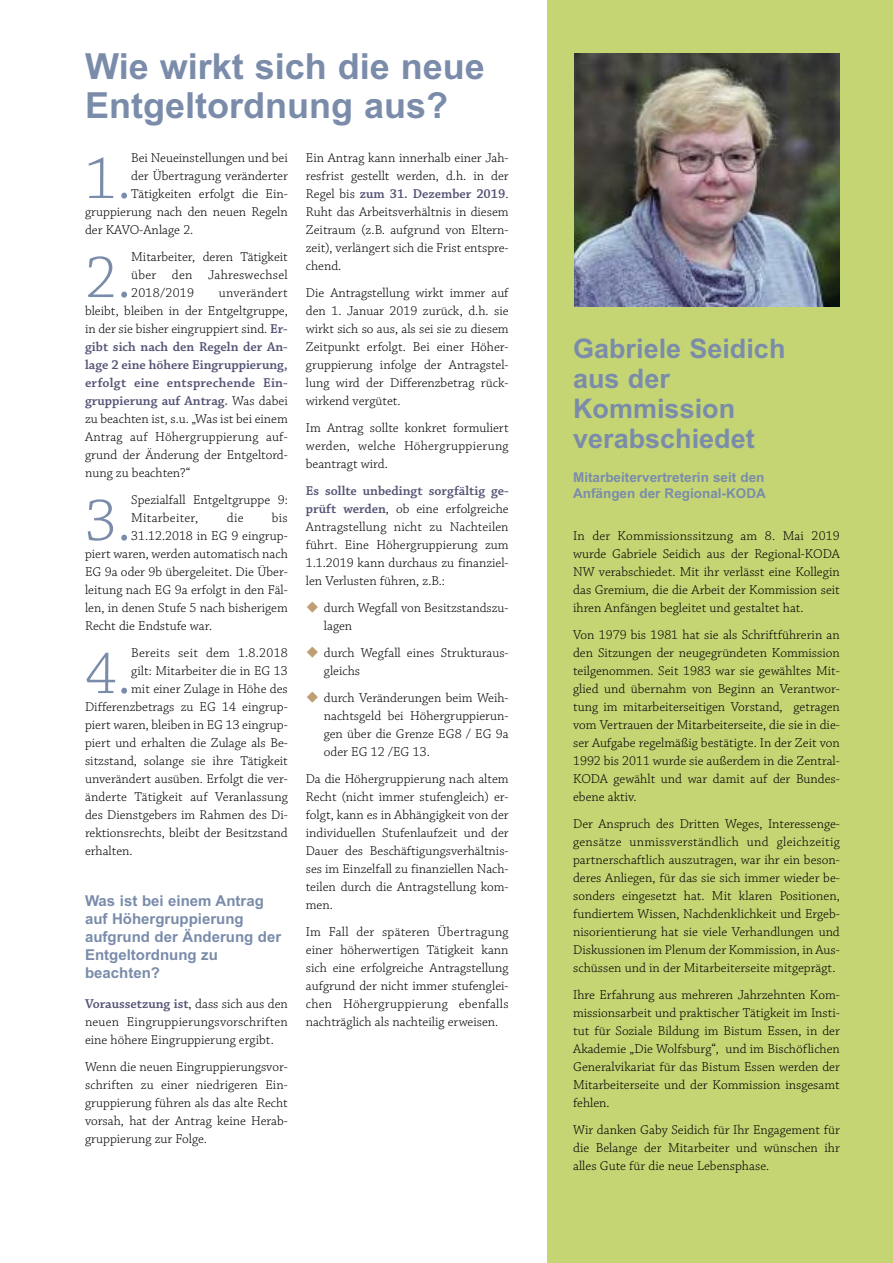
<style>
.page{position:relative;width:893px;height:1263px;background:#fff}
.page>*{position:absolute;margin:0;border:0;box-sizing:border-box;transform-origin:0 0}
.t1{font:300 62.1px "Chaparral Pro";color:#7a8caa}
.t2{font:700 36px/39px "Arial";color:#7a8caa}
.t3{font:700 27px/30px "Arial";color:#7a8caa}
.t4{font:700 15px/18px "Arial";color:#7a8caa}
.t5{font:300 13.5px/18px "Chaparral Pro";color:#000;text-align:justify}
.t6{font:700 13.5px/16.2px "Arial";color:#7a8caa}
.t7{font:300 13.5px "Chaparral Pro";letter-spacing:.02em;color:#000}
.s1{font-weight:600;color:#535475}
.s2{color:#bd9f71}
</style>
<div class="page">
<div style="left:548px;top:0;width:345px;height:1263px;background:#c5d574"></div>
<img style="left:574px;top:53px;width:266px;height:253px">
<h2 class="t2" style="left:85px;top:47px;width:401px">Wie wirkt sich die neue<br>Entgeltordnung aus?</h2>
<h1 class="t1" style="left:85px;top:155px;width:48px">1.</h1>
<p class="t5" style="left:131px;top:150px;width:158px">Bei Neueinstellungen und bei</p>
<p class="t5" style="left:306px;top:150px;width:204px">Ein Antrag kann innerhalb einer Jah&shy;resfrist gestellt werden, d.h. in der Regel bis <span class="s1">zum 31. Dezember 2019</span>.<br>Ruht das Arbeitsverhältnis in diesem Zeitraum (z.B. aufgrund von Eltern&shy;zeit), verlängert sich die Frist entspre&shy;chend.</p>
<p class="t5" style="left:306px;top:285px;width:204px">Die Antragstellung wirkt immer auf den 1. Januar 2019 zurück, d.h. sie wirkt sich so aus, als sei sie zu diesem Zeitpunkt erfolgt. Bei einer Höher&shy;gruppierung infolge der Antragstel&shy;lung wird der Differenzbetrag rück&shy;wirkend vergütet.</p>
<p class="t5" style="left:306px;top:420px;width:204px">Im Antrag sollte konkret formuliert werden, welche Höhergruppierung beantragt wird.</p>
<p class="t5" style="left:306px;top:483px;width:204px"><span class="s1">Es sollte unbedingt sorgfältig ge&shy;prüft werden</span>, ob eine erfolgreiche Antragstellung nicht zu Nachteilen führt. Eine Höhergruppierung zum 1.1.2019 kann durchaus zu finanziel&shy;len Verlusten führen, z.B.:</p>
<p class="t5" style="left:324px;top:600px;width:186px;text-indent:-18px"><span class="s2">◆</span> durch Wegfall von Besitzstandszu&shy;lagen</p>
<p class="t5" style="left:324px;top:645px;width:186px;text-indent:-18px"><span class="s2">◆</span> durch Wegfall eines Strukturaus&shy;gleichs</p>
<p class="t5" style="left:324px;top:690px;width:186px;text-indent:-18px"><span class="s2">◆</span> durch Veränderungen beim Weih&shy;nachtsgeld bei Höhergruppierun&shy;gen über die Grenze EG8 / EG 9a oder EG 12 /EG 13.</p>
<p class="t5" style="left:306px;top:771px;width:204px">Da die Höhergruppierung nach altem Recht (nicht immer stufengleich) er&shy;folgt, kann es in Abhängigkeit von der individuellen Stufenlaufzeit und der Dauer des Beschäftigungsverhältnis&shy;ses im Einzelfall zu finanziellen Nach&shy;teilen durch die Antragstellung kom&shy;men.</p>
<p class="t5" style="left:306px;top:924px;width:204px">Im Fall der späteren Übertragung einer höherwertigen Tätigkeit kann sich eine erfolgreiche Antragstellung aufgrund der nicht immer stufenglei&shy;chen Höhergruppierung ebenfalls nachträglich als nachteilig erweisen.</p>
<p class="t5" style="left:131px;top:168px;width:158px">der Übertragung veränderter</p>
<p class="t5" style="left:131px;top:186px;width:158px">Tätigkeiten erfolgt die Ein-</p>
<p class="t5" style="left:85px;top:204px;width:204px">gruppierung nach den neuen Regeln</p>
<p class="t5" style="left:85px;top:222px;width:110px">der KAVO-Anlage 2.</p>
<h1 class="t1" style="left:85px;top:254px;width:48px">2.</h1>
<p class="t5" style="left:131px;top:249px;width:158px">Mitarbeiter, deren Tätigkeit über den Jahreswechsel 2018/2019</p>
<p class="t5" style="left:85px;top:285px;width:204px;text-indent:134px">unverändert bleibt, bleiben in der Entgeltgruppe, in der sie bisher eingruppiert sind. <span class="s1">Er&shy;gibt sich nach den Regeln der An&shy;lage 2 eine höhere Eingruppierung, erfolgt eine entsprechende Ein&shy;gruppierung auf Antrag.</span> Was dabei zu beachten ist, s.u. „Was ist bei einem Antrag auf Höhergruppierung auf&shy;grund der Änderung der Entgeltord&shy;nung zu beachten?“</p>
<h1 class="t1" style="left:85px;top:497px;width:48px">3.</h1>
<p class="t5" style="left:131px;top:492px;width:158px">Spezialfall Entgeltgruppe 9:<br>Mitarbeiter,</p>
<p class="t5" style="left:227px;top:510px;width:18px">die</p>
<p class="t5" style="left:272px;top:510px;width:17px">bis</p>
<p class="t5" style="left:131px;top:528px;width:158px">31.12.2018 in EG 9 eingrup-</p>
<p class="t5" style="left:85px;top:546px;width:204px">piert waren, werden automatisch nach</p>
<p class="t5" style="left:85px;top:564px;width:204px">EG 9a oder 9b übergeleitet. Die Über-</p>
<p class="t5" style="left:85px;top:582px;width:204px">leitung nach EG 9a erfolgt in den Fäl-</p>
<p class="t5" style="left:85px;top:600px;width:204px">len, in denen Stufe 5 nach bisherigem</p>
<p class="t5" style="left:85px;top:618px;width:129px">Recht die Endstufe war.</p>
<h1 class="t1" style="left:85px;top:650px;width:48px">4.</h1>
<p class="t7" style="left:131px;top:648px;width:158px">Bereits seit dem 1.8.2018</p>
<p class="t5" style="left:131px;top:663px;width:158px">gilt: Mitarbeiter die in EG 13</p>
<p class="t5" style="left:131px;top:681px;width:158px">mit einer Zulage in Höhe des</p>
<p class="t5" style="left:85px;top:699px;width:204px">Differenzbetrags zu EG 14 eingrup-</p>
<p class="t5" style="left:85px;top:717px;width:204px">piert waren, bleiben in EG 13 eingrup-</p>
<p class="t5" style="left:85px;top:735px;width:204px">piert und erhalten die Zulage als Be-</p>
<p class="t5" style="left:85px;top:753px;width:204px">sitzstand, solange sie ihre Tätigkeit</p>
<p class="t5" style="left:85px;top:771px;width:204px">unverändert ausüben. Erfolgt die ver-</p>
<p class="t5" style="left:85px;top:789px;width:204px">änderte Tätigkeit auf Veranlassung</p>
<p class="t5" style="left:85px;top:807px;width:204px">des Dienstgebers im Rahmen des Di-</p>
<p class="t5" style="left:85px;top:825px;width:204px">rektionsrechts, bleibt der Besitzstand</p>
<p class="t5" style="left:85px;top:843px;width:49px">erhalten.</p>
<p class="t4" style="left:85px;top:891px;width:198px">Was ist bei einem Antrag auf Höhergruppierung aufgrund der Änderung der<br>Entgeltordnung zu beachten?</p>
<p class="t5" style="left:85px;top:996px;width:204px"><span class="s1">Voraussetzung ist</span>, dass sich aus den neuen Eingruppierungsvorschriften eine höhere Eingruppierung ergibt.</p>
<p class="t5" style="left:85px;top:1059px;width:204px">Wenn die neuen Eingruppierungsvor&shy;schriften zu einer niedrigeren Ein&shy;gruppierung führen als das alte Recht vorsah, hat der Antrag keine Herab&shy;gruppierung zur Folge.</p>
<h3 class="t3" style="left:573px;top:333px;width:214px">Gabriele Seidich aus der<br>Kommission verabschiedet</h3>
<p class="t6" style="left:573px;top:469px;width:194px">Mitarbeitervertreterin seit den<br>Anfängen der Regional-KODA</p>
<p class="t5" style="left:573px;top:528px;width:268px">In der Kommissionssitzung am 8. Mai 2019 wurde Gabriele Seidich aus der Regional-KODA NW verabschiedet. Mit ihr verlässt eine Kollegin das Gremium, die die Arbeit der Kommission seit ihren Anfängen begleitet und gestaltet hat.</p>
<p class="t5" style="left:573px;top:627px;width:268px">Von 1979 bis 1981 hat sie als Schriftführerin an den Sitzungen der neugegründeten Kommission teilgenommen. Seit 1983 war sie gewähltes Mit&shy;glied und übernahm von Beginn an Verantwor&shy;tung im mitarbeiterseitigen Vorstand, getragen vom Vertrauen der Mitarbeiterseite, die sie in die&shy;ser Aufgabe regelmäßig bestätigte. In der Zeit von 1992 bis 2011 wurde sie außerdem in die Zentral-KODA gewählt und war damit auf der Bundes&shy;ebene aktiv.</p>
<p class="t5" style="left:573px;top:816px;width:268px">Der Anspruch des Dritten Weges, Interessenge&shy;gensätze unmissverständlich und gleichzeitig partnerschaftlich auszutragen, war ihr ein beson&shy;deres Anliegen, für das sie sich immer wieder be&shy;sonders eingesetzt hat. Mit klaren Positionen, fundiertem Wissen, Nachdenklichkeit und Ergeb&shy;nisorientierung hat sie viele Verhandlungen und Diskussionen im Plenum der Kommission, in Aus&shy;schüssen und in der Mitarbeiterseite mitgeprägt.</p>
<p class="t5" style="left:573px;top:987px;width:268px">Ihre Erfahrung aus mehreren Jahrzehnten Kom&shy;missionsarbeit und praktischer Tätigkeit im Insti&shy;tut für Soziale Bildung im Bistum Essen, in der Akademie „Die Wolfsburg“, und im Bischöflichen Generalvikariat für das Bistum Essen werden der Mitarbeiterseite und der Kommission insgesamt fehlen.</p>
<p class="t5" style="left:573px;top:1122px;width:268px">Wir danken Gaby Seidich für Ihr Engagement für die Belange der Mitarbeiter und wünschen ihr alles Gute für die neue Lebensphase.</p>
</div>
